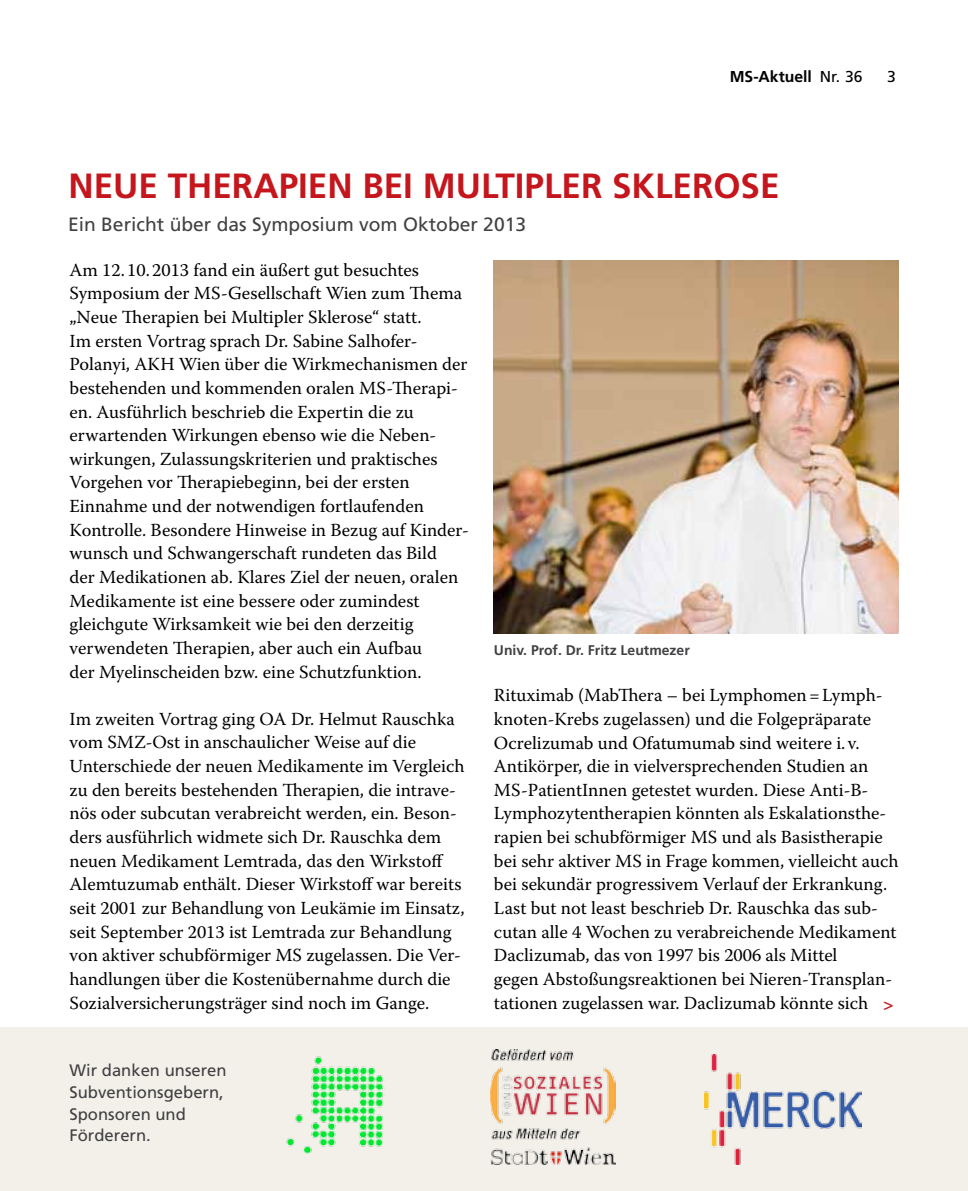
<style>
.page{position:relative;width:968px;height:1191px;background:#fff}
.page>*{position:absolute;margin:0;border:0;box-sizing:border-box;transform-origin:0 0}
.t1{font:700 35px "Frutiger";color:#c4161c}
.t2{font:19.25px "Frutiger";color:#414042}
.t3{font:18.38px/23.6px "Warnock Pro";color:#000}
.t4{font:16.62px/21.9px "Frutiger";color:#414042}
.t5{font:16.62px "Frutiger";color:#c4161c}
.t6{font:700 15.75px "Frutiger";color:#000}
.t7{font:15.75px "Frutiger";color:#000}
.t8{font:700 14px "Frutiger";color:#414042}
.s1{font-weight:400}
</style>
<div class="page">
<div style="left:0;top:1027px;width:967px;height:164px;background:#f2f0e9"></div>
<img style="left:494px;top:260px;width:404px;height:373px">
<img style="left:490px;top:1049px;width:125px;height:115px">
<img style="left:704px;top:1054px;width:157px;height:111px">
<img style="left:286px;top:1056px;width:98px;height:97px">
<p class="t6" style="left:729px;top:67px;width:134px">MS-AKTUELL <span class="s1">Nr. 36</span></p>
<p class="t7" style="left:887px;top:67px;width:10px">3</p>
<h1 class="t1" style="left:68px;top:165px;width:47px">NEUE</h1>
<h1 class="t1" style="left:168px;top:165px;width:526px">THERAPIEN BE I MULTIPLER SKLEROSE</h1>
<p class="t2" style="left:68px;top:213px;width:459px">Ein Bericht über das Symposium vom Oktober 2013</p>
<p class="t3" style="left:69px;top:257px;width:401px">Am 12.10.2013 fand ein äußert gut besuchtes Symposium der MS-Gesellschaft Wien zum Thema „Neue Therapien bei Multipler Sklerose“ statt.<br>Im ersten Vortrag sprach Dr. Sabine Salhofer-Polanyi, AKH Wien über die Wirkmechanismen der bestehenden und kommenden oralen MS-Therapi&shy;en. Ausführlich beschrieb die Expertin die zu erwartenden Wirkungen ebenso wie die Neben&shy;wirkungen, Zulassungskriterien und praktisches Vorgehen vor Therapiebeginn, bei der ersten Einnahme und der notwendigen fortlaufenden Kontrolle. Besondere Hinweise in Bezug auf Kinder&shy;wunsch und Schwangerschaft rundeten das Bild<br>der Medikationen ab. Klares Ziel der neuen, oralen Medikamente ist eine bessere oder zumindest gleichgute Wirksamkeit wie bei den derzeitig verwendeten Therapien, aber auch ein Aufbau<br>der Myelinscheiden bzw. eine Schutzfunktion.</p>
<p class="t3" style="left:69px;top:706px;width:397px">Im zweiten Vortrag ging OA Dr. Helmut Rauschka vom SMZ-Ost in anschaulicher Weise auf die Unterschiede der neuen Medikamente im Vergleich zu den bereits bestehenden Therapien, die intrave&shy;nös oder subcutan verabreicht werden, ein. Beson&shy;ders ausführlich widmete sich Dr. Rauschka dem neuen Medikament Lemtrada, das den Wirkstoff Alemtuzumab enthält. Dieser Wirkstoff war bereits seit 2001 zur Behandlung von Leukämie im Einsatz, seit September 2013 ist Lemtrada zur Behandlung von aktiver schubförmiger MS zugelassen. Die Ver&shy;handlungen über die Kostenübernahme durch die Sozialversicherungsträger sind noch im Gange.</p>
<p class="t4" style="left:69px;top:1058px;width:159px">Wir danken unseren<br>Subventionsgebern,<br>Sponsoren und<br>Förderern.</p>
<p class="t8" style="left:494px;top:641px;width:197px">UNIV. PROF. DR. FRITZ LEUTMEZER</p>
<p class="t3" style="left:494px;top:683px;width:406px">Rituximab (MabThera – bei Lymphomen=Lymph&shy;knoten-Krebs zugelassen) und die Folgepräparate Ocrelizumab und Ofatumumab sind weitere i. v.<br>Antikörper, die in vielversprechenden Studien an MS-PatientInnen getestet wurden. Diese Anti-B-Lymphozytentherapien könnten als Eskalationsthe&shy;rapien bei schubförmiger MS und als Basistherapie bei sehr aktiver MS in Frage kommen, vielleicht auch bei sekundär progressivem Verlauf der Erkrankung.<br>Last but not least beschrieb Dr. Rauschka das sub&shy;cutan alle 4 Wochen zu verabreichende Medikament Daclizumab, das von 1997 bis 2006 als Mittel<br>gegen Abstoßungsreaktionen bei Nieren-Transplan&shy;tationen zugelassen war. Daclizumab könnte sich</p>
<p class="t5" style="left:883px;top:994px;width:11px">&gt;</p>
</div>
